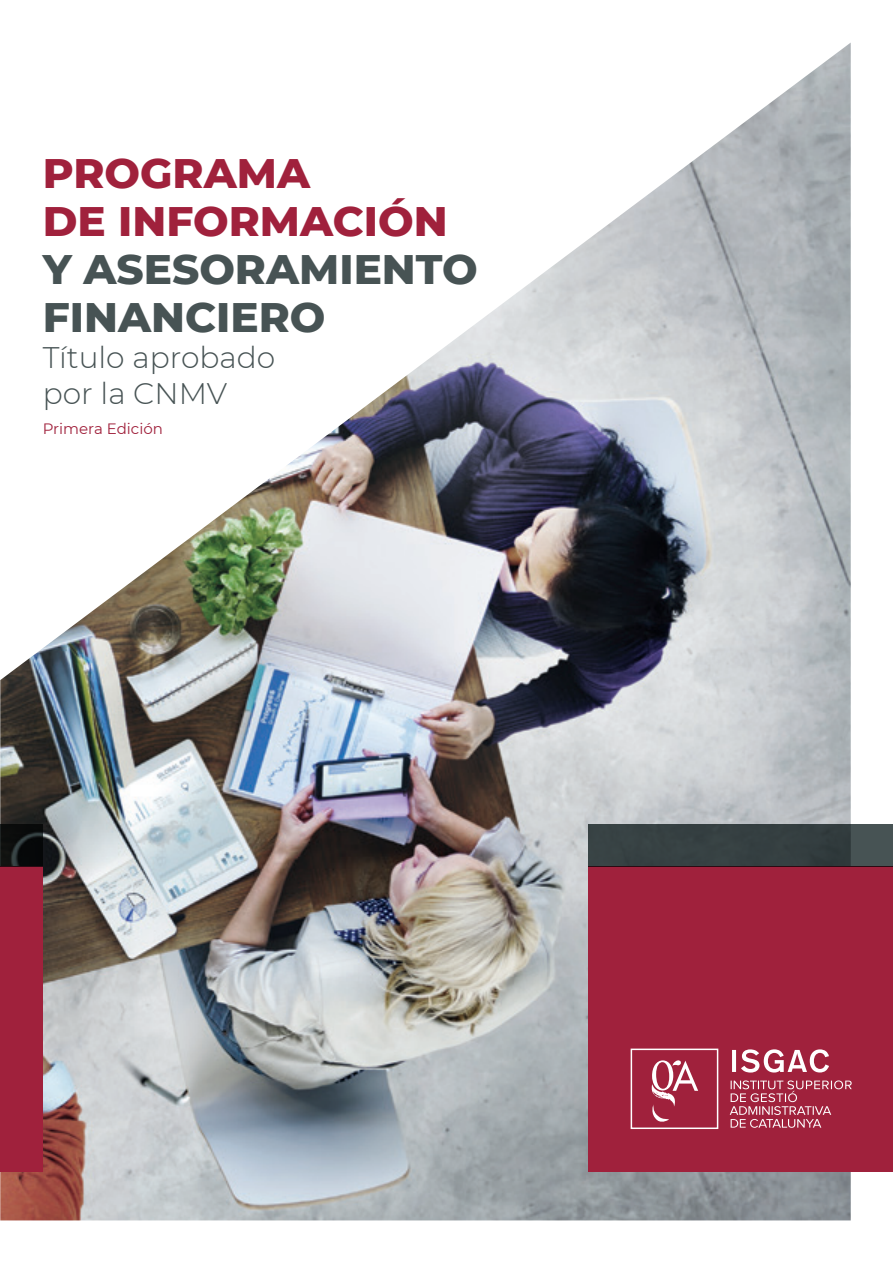
<style>
.page{position:relative;width:893px;height:1263px;background:#fff}
.page>*{position:absolute;margin:0;border:0;box-sizing:border-box;transform-origin:0 0}
.t1{font:800 42.15px/48.2px "Montserrat";color:#475354}
.t2{font:800 42.15px/48.2px "Montserrat";color:#a0213c}
.t3{font:300 29.7px/35.7px "Montserrat";color:#475354}
.t4{font:15px "Montserrat";color:#a0213c}
</style>
<div class="page">
<img style="left:0;top:43px;width:851px;height:1177px">
<div style="left:588px;top:866px;width:305px;height:305px;background:#a0213c"></div>
<svg style="left:730px;top:1080px;width:122px;height:48px"></svg>
<svg style="left:732px;top:1049px;width:97px;height:23px"></svg>
<div style="left:631px;top:1048px;width:87px;height:81px;border:2px solid #fff"></div>
<svg style="left:651px;top:1060px;width:47px;height:62px"></svg>
<div style="left:0;top:866px;width:43px;height:305px;background:#a0213c"></div>
<svg style="left:0;top:824px;width:43px;height:42px;background:#0f1212"></svg>
<div style="left:588px;top:824px;width:305px;height:42px;background:linear-gradient(to right,#343e40,#3b4648)"></div>
<p class="t2" style="left:43px;top:147px;width:406px">PROGRAMA<br>DE INFORMACIÓN</p>
<p class="t1" style="left:43px;top:243px;width:436px">Y ASESORAMIENTO<br>FINANCIERO</p>
<p class="t3" style="left:43px;top:339px;width:234px">Título aprobado por la CNMV</p>
<p class="t4" style="left:43px;top:418px;width:122px">Primera Edición</p>
</div>
